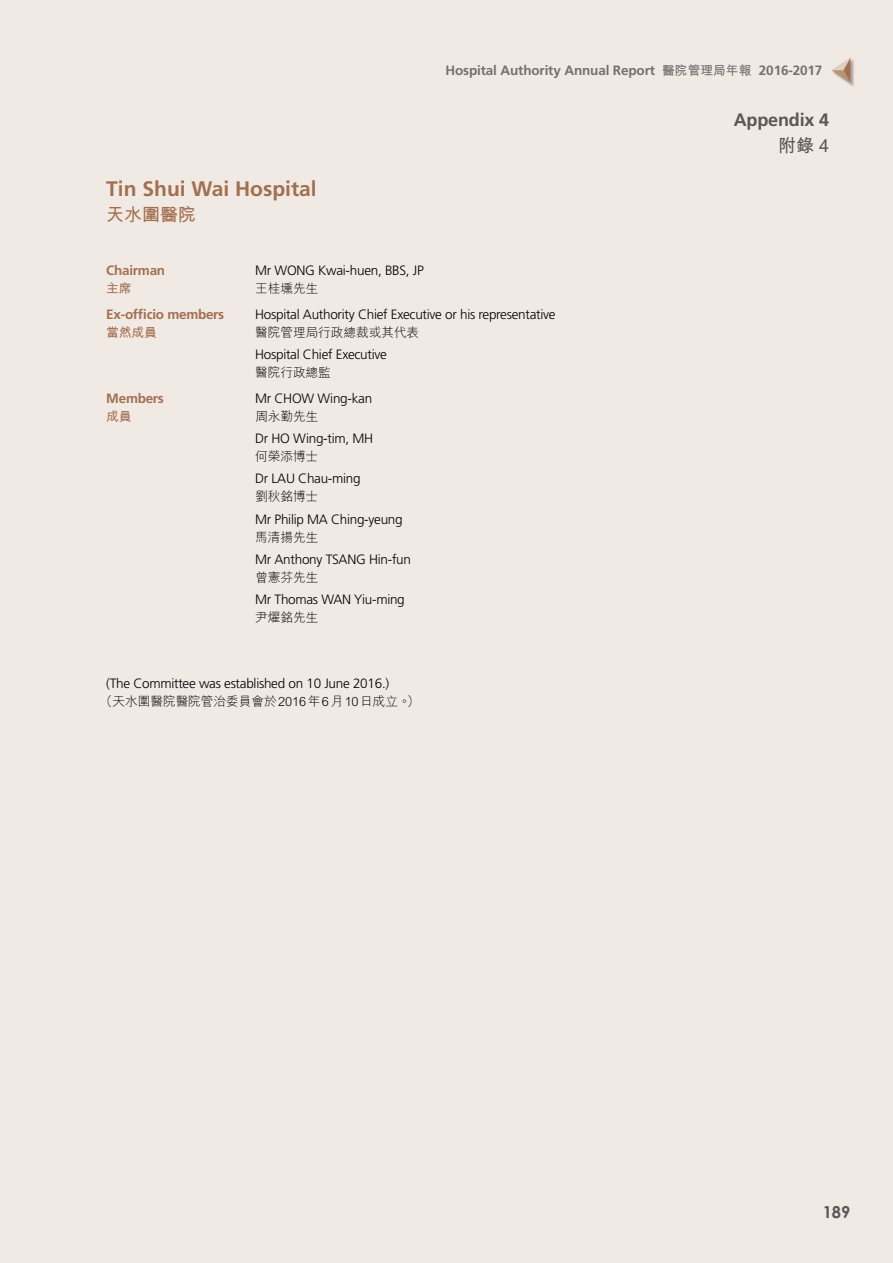
<style>
.page{position:relative;width:893px;height:1263px;background:#f1e9e3}
.page>*{position:absolute;margin:0;border:0;box-sizing:border-box;transform-origin:0 0}
.t1{font:700 21px "Frutiger";color:#a26f50}
.t2{font:700 18px "Frutiger";letter-spacing:-.01em;color:#595757}
.t3{font:700 18px "M Hei HK";color:#a26f50}
.t4{font:700 18px "M Hei HK";color:#595757}
.t5{font:700 16.5px "Century Gothic";color:#595757}
.t6{font:300 13.5px "Frutiger";letter-spacing:-.02em;color:#000}
.t7{font:700 13.5px "Frutiger";letter-spacing:-.01em;color:#727171}
.t8{font:700 13.5px "Frutiger";letter-spacing:-.02em;color:#a26f50}
.t9{font:300 12.75px "M Hei HK";letter-spacing:-.01em;color:#000}
.t10{font:700 12.75px "M Hei HK";letter-spacing:-.01em;color:#a26f50}
.s1{font-family:"M Hei HK";font-size:12.75px}
</style>
<div class="page">
<div style="left:832px;top:58px;width:23px;height:29px;background:#000;opacity:.3"></div>
<svg style="left:831px;top:58px;width:19px;height:25px"></svg>
<h3 class="t1" style="left:106px;top:177px;width:212px">Tin Shui Wai Hospital</h3>
<h3 class="t3" style="left:106px;top:201px;width:91px">天水圍醫院</h3>
<p class="t8" style="left:106px;top:262px;width:60px">Chairman</p>
<p class="t10" style="left:106px;top:279px;width:27px">主席</p>
<p class="t6" style="left:255px;top:263px;width:170px">Mr WONG Kwai-huen, BBS, JP</p>
<p class="t9" style="left:255px;top:279px;width:65px">王桂壎先生</p>
<p class="t7" style="left:445px;top:62px;width:378px">Hospital Authority Annual Report <span class="s1">醫院管理局年報</span> 2016-2017</p>
<p class="t2" style="left:734px;top:109px;width:97px">Appendix 4</p>
<p class="t4" style="left:778px;top:133px;width:53px">附錄 4</p>
<p class="t8" style="left:106px;top:306px;width:119px">Ex-officio members</p>
<p class="t10" style="left:106px;top:323px;width:52px">當然成員</p>
<p class="t8" style="left:106px;top:390px;width:59px">Members</p>
<p class="t10" style="left:106px;top:407px;width:27px">成員</p>
<p class="t6" style="left:255px;top:307px;width:302px">Hospital Authority Chief Executive or his representative</p>
<p class="t9" style="left:255px;top:323px;width:166px">醫院管理局行政總裁或其代表</p>
<p class="t6" style="left:255px;top:347px;width:133px">Hospital Chief Executive</p>
<p class="t9" style="left:255px;top:363px;width:77px">醫院行政總監</p>
<p class="t6" style="left:255px;top:391px;width:119px">Mr CHOW Wing-kan</p>
<p class="t9" style="left:255px;top:407px;width:65px">周永勤先生</p>
<p class="t6" style="left:255px;top:431px;width:119px">Dr HO Wing-tim, MH</p>
<p class="t9" style="left:255px;top:447px;width:65px">何榮添博士</p>
<p class="t6" style="left:255px;top:471px;width:107px">Dr LAU Chau-ming</p>
<p class="t9" style="left:255px;top:488px;width:65px">劉秋銘博士</p>
<p class="t6" style="left:255px;top:511px;width:149px">Mr Philip MA Ching-yeung</p>
<p class="t9" style="left:255px;top:528px;width:65px">馬清揚先生</p>
<p class="t6" style="left:255px;top:552px;width:157px">Mr Anthony TSANG Hin-fun</p>
<p class="t9" style="left:255px;top:568px;width:65px">曾憲芬先生</p>
<p class="t6" style="left:255px;top:592px;width:151px">Mr Thomas WAN Yiu-ming</p>
<p class="t9" style="left:255px;top:608px;width:65px">尹燿銘先生</p>
<p class="t6" style="left:106px;top:676px;width:284px">(The Committee was established on 10 June 2016.)</p>
<p class="t9" style="left:100px;top:692px;width:321px">（天水圍醫院醫院管治委員會於2016年6月10日成立。）</p>
<p class="t5" style="left:823px;top:1202px;width:29px">189</p>
</div>
